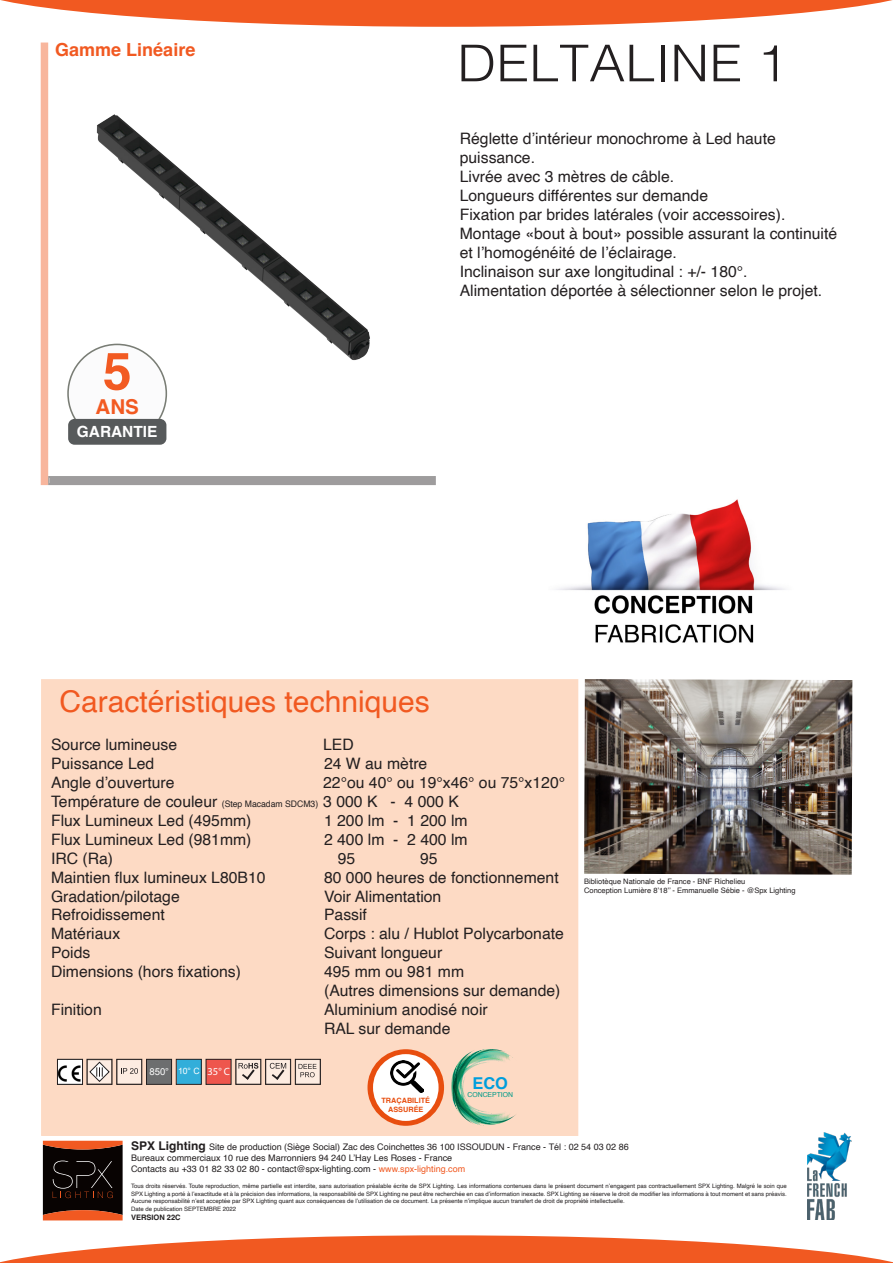
<style>
.page{position:relative;width:893px;height:1263px;background:#fff}
.page>*{position:absolute;margin:0;border:0;box-sizing:border-box;transform-origin:0 0}
.t1{font:700 51.9px "Helvetica";color:#f25a22}
._1_Titre_produit{font:300 50.7px "Helvetica";color:#231f20;scale:1.06 1}
._5_CT{font:30px "Helvetica";color:#f15921}
.t2{font:700 20.55px "Helvetica";color:#f25a22}
._2_Gamme{font:700 18px "Helvetica";color:#f15921}
.t3{font:700 16.35px "Helvetica";color:#009edd}
._4_Texte_info{font:15.75px/18.9px "Helvetica";color:#231f20}
.t4{font:700 15.45px "Helvetica";color:#fff}
.t5{font:10.5px "Myriad Pro";color:#fff}
.t6{font:9.6px "Arial";color:#fff}
.t7{font:9px/11.2px "Helvetica";color:#231f20}
.t8{font:8.7px "Arial";color:#fff}
.t9{font:7.5px "Helvetica";color:#231f20}
.t10{font:700 7.5px "Helvetica";color:#231f20}
.t11{font:700 7.35px/8.7px "Helvetica";color:#e84e0f;text-align:center}
.t12{font:6.9px "Helvetica";color:#009a88}
.t13{font:6px/7.6px "Helvetica";color:#231f20}
.s1{font-size:9px}
.s2{font-weight:700;font-size:12px}
.s3{color:#f15921}
</style>
<div class="page">
<svg style="left:43px;top:1141px;width:80px;height:79px;background:#3e1c10"></svg>
<svg style="left:0;top:0;width:893px;height:27px"></svg>
<svg style="left:0;top:1235px;width:893px;height:28px"></svg>
<img style="left:808px;top:1132px;width:43px;height:87px">
<img style="left:584px;top:679px;width:268px;height:196px">
<div style="left:41px;top:43px;width:7px;height:442px;background:#f8b69d"></div>
<img style="left:556px;top:499px;width:229px;height:145px">
<img style="left:70px;top:114px;width:300px;height:263px">
<div style="left:68px;top:344px;width:98px;height:99px;background:#fbfbfc;border-radius:50%"></div>
<div style="left:67px;top:344px;width:100px;height:99px;border:2px solid #797d75;border-radius:50%"></div>
<div style="left:68px;top:419px;width:98px;height:26px;background:#575a5b;border-radius:6px"></div>
<svg style="left:47px;top:475px;width:389px;height:10px;background:#a8a6a7"></svg>
<div style="left:42px;top:680px;width:536px;height:455px;background:#fddac4"></div>
<div style="left:41px;top:679px;width:537px;height:457px;border:2px solid #fddac4"></div>
<svg style="left:451px;top:1049px;width:65px;height:77px"></svg>
<svg style="left:367px;top:1049px;width:77px;height:77px"></svg>
<div style="left:373px;top:1054px;width:66px;height:67px;background:#fff;border-radius:50%"></div>
<img style="left:391px;top:1061px;width:32px;height:32px">
<div style="left:87px;top:1060px;width:25px;height:24px;background:#fdece1"></div>
<svg style="left:89px;top:1062px;width:21px;height:20px"></svg>
<div style="left:87px;top:1059px;width:25px;height:25px;border:1px solid #231f20"></div>
<div style="left:117px;top:1059px;width:25px;height:25px;background:#fdece1"></div>
<svg style="left:121px;top:1068px;width:17px;height:6px"></svg>
<div style="left:117px;top:1059px;width:25px;height:25px;border:1px solid #231f20"></div>
<div style="left:147px;top:1059px;width:25px;height:25px;background:#6d6e6f"></div>
<div style="left:146px;top:1059px;width:26px;height:25px;border:1px solid #231f20"></div>
<div style="left:177px;top:1059px;width:24px;height:25px;background:#32aeda"></div>
<div style="left:176px;top:1059px;width:26px;height:25px;border:1px solid #231f20"></div>
<div style="left:206px;top:1059px;width:25px;height:25px;background:#ee564d"></div>
<svg style="left:238px;top:1061px;width:21px;height:21px"></svg>
<svg style="left:239px;top:1063px;width:19px;height:17px"></svg>
<div style="left:236px;top:1059px;width:25px;height:25px;border:1px solid #231f20"></div>
<div style="left:266px;top:1059px;width:24px;height:25px;background:#fdece1"></div>
<svg style="left:270px;top:1063px;width:16px;height:17px"></svg>
<div style="left:265px;top:1059px;width:26px;height:25px;border:1px solid #231f20"></div>
<svg style="left:297px;top:1061px;width:21px;height:21px"></svg>
<svg style="left:298px;top:1064px;width:18px;height:13px"></svg>
<div style="left:295px;top:1059px;width:26px;height:25px;border:1px solid #231f20"></div>
<img style="left:59px;top:1061px;width:22px;height:21px">
<div style="left:57px;top:1059px;width:26px;height:25px;border:1px solid #231f20"></div>
<p class="_2_Gamme" style="left:55px;top:39px;width:142px">Gamme Linéaire</p>
<p class="t1" style="left:103px;top:329px;width:30px">5</p>
<p class="t2" style="left:96px;top:390px;width:45px">ANS</p>
<p class="t4" style="left:77px;top:419px;width:82px">GARANTIE</p>
<p class="_1_Titre_produit" style="left:457px;top:20px;width:313px">DELTALINE 1</p>
<p class="_4_Texte_info" style="left:460px;top:130px;width:318px">Réglette d’intérieur monochrome à Led haute puissance.</p>
<p class="_4_Texte_info" style="left:460px;top:168px;width:216px">Livrée avec 3 mètres de câble.</p>
<p class="_4_Texte_info" style="left:460px;top:187px;width:250px">Longueurs différentes sur demande</p>
<p class="_4_Texte_info" style="left:460px;top:206px;width:327px">Fixation par brides latérales (voir accessoires).</p>
<p class="_4_Texte_info" style="left:460px;top:224px;width:379px">Montage «bout à bout» possible assurant la continuité et l’homogénéité de l’éclairage.</p>
<p class="_4_Texte_info" style="left:460px;top:262px;width:289px">Inclinaison sur axe longitudinal : +/- 180°.</p>
<p class="_4_Texte_info" style="left:460px;top:281px;width:364px">Alimentation déportée à sélectionner selon le projet.</p>
<p class="_5_CT" style="left:60px;top:678px;width:372px">Caractéristiques techniques</p>
<p class="_4_Texte_info" style="left:51px;top:736px;width:128px">Source lumineuse</p>
<p class="_4_Texte_info" style="left:323px;top:736px;width:32px">LED</p>
<p class="_4_Texte_info" style="left:51px;top:755px;width:105px">Puissance Led</p>
<p class="_4_Texte_info" style="left:324px;top:755px;width:105px">24 W au mètre</p>
<p class="_4_Texte_info" style="left:51px;top:774px;width:125px">Angle d’ouverture</p>
<p class="_4_Texte_info" style="left:323px;top:774px;width:243px">22°ou 40° ou 19°x46° ou 75°x120°</p>
<p class="_4_Texte_info" style="left:51px;top:792px;width:409px">Température de couleur <span class="s1">(Step Macadam SDCM3)</span> 3 000 K - 4 000 K</p>
<p class="_4_Texte_info" style="left:51px;top:811px;width:202px">Flux Lumineux Led (495mm)</p>
<p class="_4_Texte_info" style="left:324px;top:811px;width:145px">1 200 lm - 1 200 lm</p>
<p class="_4_Texte_info" style="left:51px;top:830px;width:202px">Flux Lumineux Led (981mm)</p>
<p class="_4_Texte_info" style="left:324px;top:830px;width:145px">2 400 lm - 2 400 lm</p>
<p class="_4_Texte_info" style="left:51px;top:849px;width:64px">IRC (Ra)</p>
<p class="_4_Texte_info" style="left:338px;top:849px;width:19px">95</p>
<p class="_4_Texte_info" style="left:420px;top:849px;width:19px">95</p>
<p class="_4_Texte_info" style="left:51px;top:868px;width:216px">Maintien flux lumineux L80B10</p>
<p class="_4_Texte_info" style="left:324px;top:868px;width:236px">80 000 heures de fonctionnement</p>
<p class="_4_Texte_info" style="left:51px;top:887px;width:130px">Gradation/pilotage</p>
<p class="_4_Texte_info" style="left:324px;top:887px;width:119px">Voir Alimentation</p>
<p class="_4_Texte_info" style="left:51px;top:906px;width:115px">Refroidissement</p>
<p class="_4_Texte_info" style="left:324px;top:906px;width:44px">Passif</p>
<p class="_4_Texte_info" style="left:51px;top:925px;width:71px">Matériaux</p>
<p class="_4_Texte_info" style="left:324px;top:925px;width:241px">Corps : alu / Hublot Polycarbonate</p>
<p class="_4_Texte_info" style="left:51px;top:944px;width:41px">Poids</p>
<p class="_4_Texte_info" style="left:324px;top:944px;width:120px">Suivant longueur</p>
<p class="_4_Texte_info" style="left:51px;top:963px;width:191px">Dimensions (hors fixations)</p>
<p class="_4_Texte_info" style="left:324px;top:963px;width:142px">495 mm ou 981 mm</p>
<p class="_4_Texte_info" style="left:324px;top:981px;width:238px">(Autres dimensions sur demande)</p>
<p class="_4_Texte_info" style="left:51px;top:1000px;width:52px">Finition</p>
<p class="_4_Texte_info" style="left:324px;top:1000px;width:165px">Aluminium anodisé noir</p>
<p class="_4_Texte_info" style="left:324px;top:1019px;width:128px">RAL sur demande</p>
<p class="t6" style="left:149px;top:1065px;width:21px">850°</p>
<p class="t8" style="left:178px;top:1065px;width:23px">10° C</p>
<p class="t5" style="left:208px;top:1064px;width:24px">35° C</p>
<p class="t11" style="left:382px;top:1096px;width:50px">TRAÇABILITÉ<br>ASSURÉE</p>
<p class="t3" style="left:473px;top:1073px;width:37px">ECO</p>
<p class="t12" style="left:467px;top:1089px;width:47px">CONCEPTION</p>
<p class="t9" style="left:584px;top:875px;width:163px">Bibliotèque Nationale de France - BNF Richelieu</p>
<p class="t9" style="left:584px;top:884px;width:213px">Conception Lumière 8’18’’ - Emmanuelle Sébie - @Spx Lighting</p>
<p class="t7" style="left:131px;top:1141px;width:499px"><span class="s2">SPX Lighting</span> Site de production (Siège Social) Zac des Coinchettes 36 100 ISSOUDUN - France - Tél : 02 54 03 02 86<br>Bureaux commerciaux 10 rue des Marronniers 94 240 L’Hay Les Roses - France<br>Contacts au +33 01 82 33 02 80 - contact@spx-lighting.com - <span class="s3">www.spx-lighting.com</span></p>
<p class="t13" style="left:131px;top:1182px;width:657px">Tous droits réservés. Toute reproduction, même partielle est interdite, sans autorisation préalable écrite de SPX Lighting. Les informations contenues dans le présent document n’engagent pas contractuellement SPX Lighting. Malgré le soin que SPX Lighting a porté à l’exactitude et à la précision des informations, la responsabilité de SPX Lighting ne peut être recherchée en cas d’information inexacte. SPX Lighting se réserve le droit de modifier les informations à tout moment et sans préavis.<br>Aucune responsabilité n’est acceptée par SPX Lighting quant aux conséquences de l’utilisation de ce document. La présente n’implique aucun transfert de droit de propriété intellectuelle.<br>Date de publication SEPTEMBRE 2022</p>
<p class="t10" style="left:131px;top:1213px;width:51px">VERSION 22C</p>
</div>
